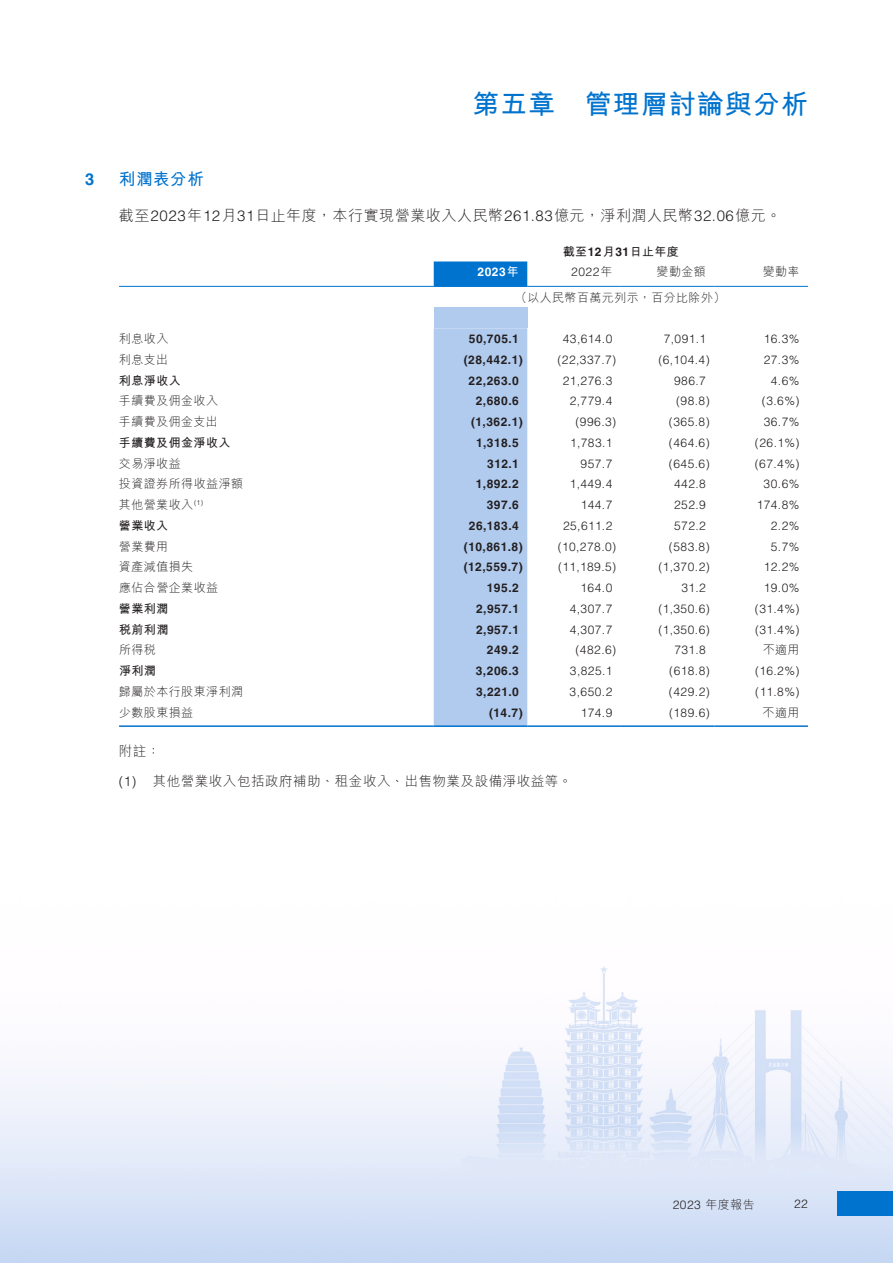
<style>
.page{position:relative;width:893px;height:1263px;background:#fff}
.page>*{position:absolute;margin:0;border:0;box-sizing:border-box;transform-origin:0 0}
.t1{font:700 27px "M Hei HK";letter-spacing:.04em;color:#0073ce}
.t2{font:700 16.5px "M Hei HK";letter-spacing:.035em;color:#0073ce}
.t3{font:700 16.5px "Helvetica LT Std";color:#0073ce}
.t4{font:300 15px "M Hei HK";letter-spacing:.04em;color:#231f20}
.t5{font:300 13.5px "M Hei HK";letter-spacing:.04em;color:#231f20}
.t6{font:300 12px "Helvetica LT Std";letter-spacing:.04em;color:#231f20}
.t7{font:700 12px "Helvetica LT Std";letter-spacing:.045em;color:#231f20}
.t8{font:300 12px "M Hei HK";letter-spacing:.04em;color:#231f20}
.t9{font:700 12px "M Hei HK";letter-spacing:.035em;color:#231f20}
.t10{font:700 12px "Helvetica LT Std";color:#fff}
.s1{font-family:"Helvetica LT Std"}
.s2{font-family:"M Hei HK"}
</style>
<div class="page">
<img style="left:0;top:261px;width:893px;height:1002px">
<div style="left:837px;top:1191px;width:56px;height:24px;background:#0073ce"></div>
<div style="left:434px;top:261px;width:93px;height:25px;background:#0073ce"></div>
<div style="left:434px;top:307px;width:93px;height:21px;background:#b1cbef"></div>
<div style="left:434px;top:328px;width:93px;height:397px;background:#b1cbef"></div>
<hr style="left:119px;top:286px;width:315px;height:1px;background:#0073ce">
<hr style="left:434px;top:286px;width:93px;height:1px;background:#0073ce">
<hr style="left:527px;top:286px;width:94px;height:1px;background:#0073ce">
<hr style="left:621px;top:286px;width:93px;height:1px;background:#0073ce">
<hr style="left:714px;top:286px;width:94px;height:1px;background:#0073ce">
<hr style="left:119px;top:725px;width:315px;height:2px;background:#0073ce">
<hr style="left:434px;top:725px;width:93px;height:2px;background:#0073ce">
<hr style="left:527px;top:725px;width:94px;height:2px;background:#0073ce">
<hr style="left:621px;top:725px;width:93px;height:2px;background:#0073ce">
<hr style="left:714px;top:725px;width:94px;height:2px;background:#0073ce">
<h1 class="t1" style="left:472px;top:84px;width:337px">第五章 管理層討論與分析</h1>
<h2 class="t3" style="left:85px;top:169px;width:11px">3</h2>
<h2 class="t2" style="left:119px;top:167px;width:86px">利潤表分析</h2>
<p class="t4" style="left:119px;top:208px;width:663px">截至<span class="s1">2023</span>年<span class="s1">12</span>月<span class="s1">31</span>日止年度，本行實現營業收入人民幣<span class="s1">261.83</span>億元，淨利潤人民幣<span class="s1">32.06</span>億元。</p>
<p class="t9" style="left:563px;top:243px;width:118px">截至<span class="s1">12</span>月<span class="s1">31</span>日止年度</p>
<p class="t10" style="left:478px;top:265px;width:43px">2023<span class="s2">年</span></p>
<p class="t6" style="left:571px;top:265px;width:43px">2022<span class="s2">年</span></p>
<p class="t8" style="left:657px;top:266px;width:51px">變動金額</p>
<p class="t8" style="left:763px;top:266px;width:38px">變動率</p>
<p class="t8" style="left:515px;top:291px;width:212px">（以人民幣百萬元列示，百分比除外）</p>
<p class="t8" style="left:119px;top:333px;width:51px">利息收入</p>
<p class="t7" style="left:469px;top:332px;width:52px">50,705.1</p>
<p class="t6" style="left:563px;top:331px;width:51px">43,614.0</p>
<p class="t6" style="left:664px;top:331px;width:44px">7,091.1</p>
<p class="t6" style="left:764px;top:331px;width:37px">16.3%</p>
<p class="t8" style="left:119px;top:353px;width:51px">利息支出</p>
<p class="t7" style="left:464px;top:352px;width:61px">(28,442.1)</p>
<p class="t6" style="left:557px;top:352px;width:60px">(22,337.7)</p>
<p class="t6" style="left:658px;top:352px;width:53px">(6,104.4)</p>
<p class="t6" style="left:764px;top:352px;width:37px">27.3%</p>
<p class="t9" style="left:119px;top:372px;width:63px">利息淨收入</p>
<p class="t7" style="left:469px;top:373px;width:52px">22,263.0</p>
<p class="t6" style="left:563px;top:373px;width:51px">21,276.3</p>
<p class="t6" style="left:674px;top:373px;width:33px">986.7</p>
<p class="t6" style="left:771px;top:373px;width:30px">4.6%</p>
<p class="t8" style="left:119px;top:395px;width:101px">手續費及佣金收入</p>
<p class="t7" style="left:476px;top:394px;width:44px">2,680.6</p>
<p class="t6" style="left:570px;top:394px;width:44px">2,779.4</p>
<p class="t6" style="left:676px;top:394px;width:35px">(98.8)</p>
<p class="t6" style="left:762px;top:394px;width:39px">(3.6%)</p>
<p class="t8" style="left:119px;top:416px;width:100px">手續費及佣金支出</p>
<p class="t7" style="left:471px;top:415px;width:53px">(1,362.1)</p>
<p class="t6" style="left:575px;top:414px;width:42px">(996.3)</p>
<p class="t6" style="left:669px;top:414px;width:42px">(365.8)</p>
<p class="t6" style="left:764px;top:414px;width:37px">36.7%</p>
<p class="t9" style="left:119px;top:434px;width:113px">手續費及佣金淨收入</p>
<p class="t7" style="left:476px;top:435px;width:44px">1,318.5</p>
<p class="t6" style="left:570px;top:435px;width:44px">1,783.1</p>
<p class="t6" style="left:669px;top:435px;width:42px">(464.6)</p>
<p class="t6" style="left:755px;top:435px;width:46px">(26.1%)</p>
<p class="t8" style="left:119px;top:457px;width:63px">交易淨收益</p>
<p class="t7" style="left:487px;top:456px;width:33px">312.1</p>
<p class="t6" style="left:580px;top:456px;width:33px">957.7</p>
<p class="t6" style="left:669px;top:456px;width:42px">(645.6)</p>
<p class="t6" style="left:755px;top:456px;width:46px">(67.4%)</p>
<p class="t8" style="left:119px;top:478px;width:126px">投資證券所得收益淨額</p>
<p class="t7" style="left:476px;top:477px;width:44px">1,892.2</p>
<p class="t6" style="left:570px;top:477px;width:44px">1,449.4</p>
<p class="t6" style="left:674px;top:477px;width:33px">442.8</p>
<p class="t6" style="left:764px;top:477px;width:37px">30.6%</p>
<p class="t8" style="left:119px;top:499px;width:86px">其他營業收入<sup>(1)</sup></p>
<p class="t7" style="left:487px;top:498px;width:34px">397.6</p>
<p class="t6" style="left:581px;top:497px;width:33px">144.7</p>
<p class="t6" style="left:674px;top:497px;width:33px">252.9</p>
<p class="t6" style="left:757px;top:497px;width:44px">174.8%</p>
<p class="t9" style="left:119px;top:517px;width:51px">營業收入</p>
<p class="t7" style="left:469px;top:518px;width:51px">26,183.4</p>
<p class="t6" style="left:563px;top:518px;width:51px">25,611.2</p>
<p class="t6" style="left:674px;top:518px;width:33px">572.2</p>
<p class="t6" style="left:771px;top:518px;width:30px">2.2%</p>
<p class="t8" style="left:119px;top:540px;width:51px">營業費用</p>
<p class="t7" style="left:464px;top:539px;width:60px">(10,861.8)</p>
<p class="t6" style="left:558px;top:539px;width:60px">(10,278.0)</p>
<p class="t6" style="left:669px;top:539px;width:42px">(583.8)</p>
<p class="t6" style="left:771px;top:539px;width:30px">5.7%</p>
<p class="t8" style="left:119px;top:561px;width:76px">資產減值損失</p>
<p class="t7" style="left:464px;top:560px;width:61px">(12,559.7)</p>
<p class="t6" style="left:558px;top:560px;width:60px">(11,189.5)</p>
<p class="t6" style="left:658px;top:560px;width:53px">(1,370.2)</p>
<p class="t6" style="left:764px;top:560px;width:37px">12.2%</p>
<p class="t8" style="left:119px;top:582px;width:101px">應佔合營企業收益</p>
<p class="t7" style="left:487px;top:581px;width:33px">195.2</p>
<p class="t6" style="left:581px;top:580px;width:33px">164.0</p>
<p class="t6" style="left:681px;top:580px;width:26px">31.2</p>
<p class="t6" style="left:764px;top:580px;width:37px">19.0%</p>
<p class="t9" style="left:119px;top:600px;width:51px">營業利潤</p>
<p class="t7" style="left:476px;top:601px;width:44px">2,957.1</p>
<p class="t6" style="left:570px;top:601px;width:44px">4,307.7</p>
<p class="t6" style="left:658px;top:601px;width:53px">(1,350.6)</p>
<p class="t6" style="left:755px;top:601px;width:46px">(31.4%)</p>
<p class="t9" style="left:119px;top:620px;width:51px">稅前利潤</p>
<p class="t7" style="left:476px;top:622px;width:44px">2,957.1</p>
<p class="t6" style="left:570px;top:622px;width:44px">4,307.7</p>
<p class="t6" style="left:658px;top:622px;width:53px">(1,350.6)</p>
<p class="t6" style="left:755px;top:622px;width:46px">(31.4%)</p>
<p class="t8" style="left:119px;top:644px;width:38px">所得稅</p>
<p class="t7" style="left:487px;top:643px;width:34px">249.2</p>
<p class="t6" style="left:575px;top:643px;width:42px">(482.6)</p>
<p class="t6" style="left:674px;top:643px;width:33px">731.8</p>
<p class="t8" style="left:763px;top:644px;width:38px">不適用</p>
<p class="t9" style="left:119px;top:662px;width:38px">淨利潤</p>
<p class="t7" style="left:476px;top:664px;width:45px">3,206.3</p>
<p class="t6" style="left:570px;top:663px;width:44px">3,825.1</p>
<p class="t6" style="left:669px;top:663px;width:42px">(618.8)</p>
<p class="t6" style="left:755px;top:663px;width:46px">(16.2%)</p>
<p class="t8" style="left:119px;top:685px;width:126px">歸屬於本行股東淨利潤</p>
<p class="t7" style="left:476px;top:684px;width:44px">3,221.0</p>
<p class="t6" style="left:570px;top:684px;width:44px">3,650.2</p>
<p class="t6" style="left:669px;top:684px;width:42px">(429.2)</p>
<p class="t6" style="left:755px;top:684px;width:46px">(11.8%)</p>
<p class="t8" style="left:119px;top:706px;width:76px">少數股東損益</p>
<p class="t7" style="left:489px;top:705px;width:35px">(14.7)</p>
<p class="t6" style="left:581px;top:705px;width:33px">174.9</p>
<p class="t6" style="left:669px;top:705px;width:42px">(189.6)</p>
<p class="t8" style="left:763px;top:706px;width:38px">不適用</p>
<p class="t5" style="left:119px;top:744px;width:43px">附註：</p>
<p class="t5" style="left:119px;top:774px;width:454px"><span class="s1">(1)</span> 其他營業收入包括政府補助、租金收入、出售物業及設備淨收益等。</p>
<p class="t6" style="left:673px;top:1197px;width:83px">2023 <span class="s2">年度報告</span></p>
<p class="t6" style="left:794px;top:1196px;width:15px">22</p>
</div>
